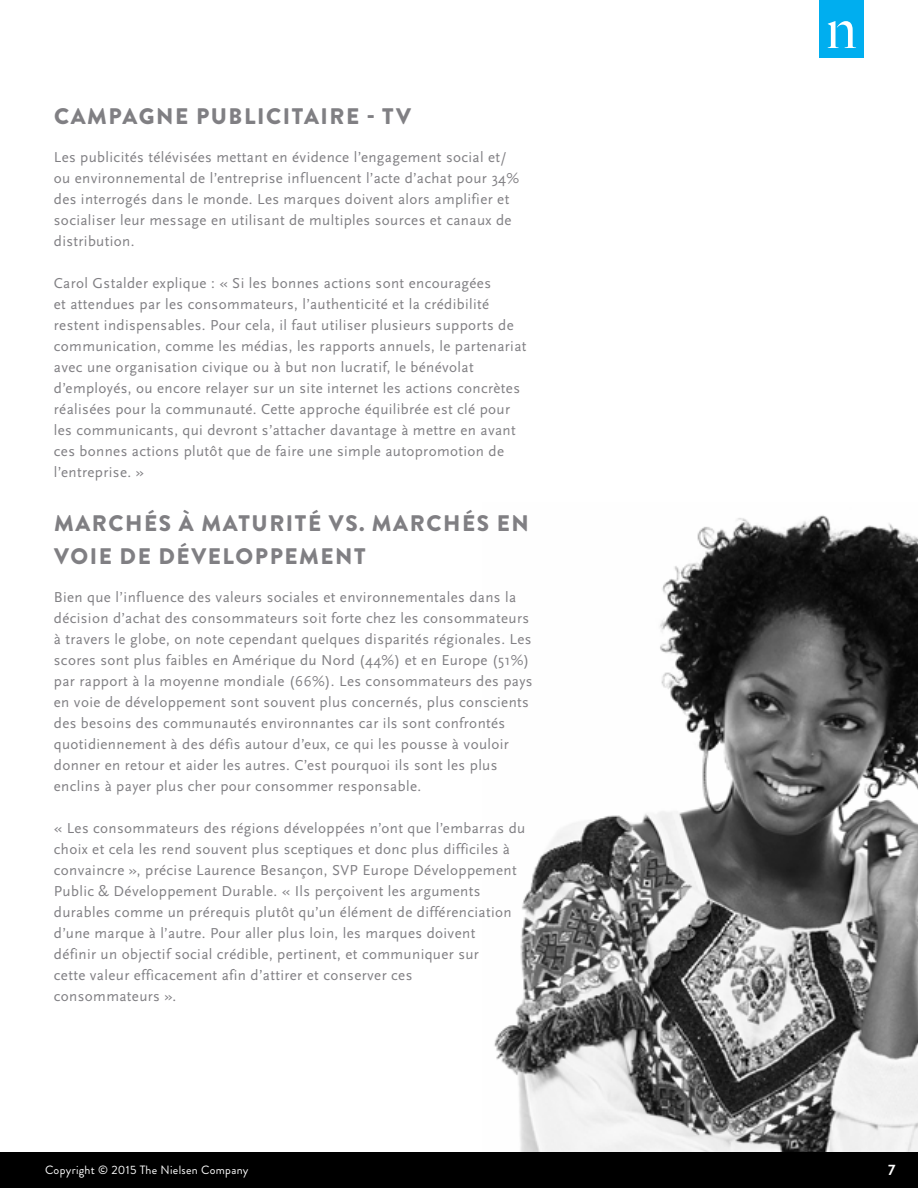
<style>
.page{position:relative;width:918px;height:1188px;background:#fff}
.page>*{position:absolute;margin:0;border:0;box-sizing:border-box;transform-origin:0 0}
.t1{font:900 22.5px/33px "Brandon Grotesque";letter-spacing:.07em;color:#807f83}
.t2{font:15px/21px "Scala Sans OT";letter-spacing:.025em;color:#807f83}
.t3{font:700 15px "Brandon Grotesque";color:#fff}
.t4{font:12px "Brandon Grotesque";letter-spacing:.025em;color:#fff}
</style>
<div class="page">
<div style="left:0;top:1152px;width:918px;height:36px;background:#000"></div>
<div style="left:820px;top:0;width:44px;height:57px;background:#00aeef"></div>
<svg style="left:828px;top:21px;width:28px;height:27px"></svg>
<img style="left:494px;top:515px;width:424px;height:637px">
<h1 class="t1" style="left:54px;top:100px;width:358px">CAMPAGNE PUBLICITAIRE - TV</h1>
<p class="t2" style="left:54px;top:147px;width:467px">Les publicités télévisées mettant en évidence l’engagement social et/ ou environnemental de l’entreprise influencent l’acte d’achat pour 34% des interrogés dans le monde. Les marques doivent alors amplifier et socialiser leur message en utilisant de multiples sources et canaux de distribution.</p>
<p class="t2" style="left:54px;top:273px;width:474px">Carol Gstalder explique : « Si les bonnes actions sont encouragées<br>et attendues par les consommateurs, l’authenticité et la crédibilité restent indispensables. Pour cela, il faut utiliser plusieurs supports de communication, comme les médias, les rapports annuels, le partenariat avec une organisation civique ou à but non lucratif, le bénévolat d’employés, ou encore relayer sur un site internet les actions concrètes réalisées pour la communauté. Cette approche équilibrée est clé pour les communicants, qui devront s’attacher davantage à mettre en avant ces bonnes actions plutôt que de faire une simple autopromotion de l’entreprise. »</p>
<h1 class="t1" style="left:54px;top:507px;width:476px">MARCHÉS À MATURITÉ VS. MARCHÉS EN<br>VOIE DE DÉVELOPPEMENT</h1>
<p class="t2" style="left:54px;top:587px;width:480px">Bien que l’influence des valeurs sociales et environnementales dans la décision d’achat des consommateurs soit forte chez les consommateurs à travers le globe, on note cependant quelques disparités régionales. Les scores sont plus faibles en Amérique du Nord (44%) et en Europe (51%) par rapport à la moyenne mondiale (66%). Les consommateurs des pays en voie de développement sont souvent plus concernés, plus conscients des besoins des communautés environnantes car ils sont confrontés quotidiennement à des défis autour d’eux, ce qui les pousse à vouloir donner en retour et aider les autres. C’est pourquoi ils sont les plus enclins à payer plus cher pour consommer responsable.</p>
<p class="t2" style="left:54px;top:818px;width:473px">« Les consommateurs des régions développées n’ont que l’embarras du choix et cela les rend souvent plus sceptiques et donc plus difficiles à convaincre », précise Laurence Besançon, SVP Europe Développement Public &amp; Développement Durable. « Ils perçoivent les arguments durables comme un prérequis plutôt qu’un élément de différenciation d’une marque à l’autre. Pour aller plus loin, les marques doivent<br>définir un objectif social crédible, pertinent, et communiquer sur<br>cette valeur efficacement afin d’attirer et conserver ces<br>consommateurs ».</p>
<p class="t4" style="left:45px;top:1162px;width:205px">Copyright © 2015 The Nielsen Company</p>
<p class="t3" style="left:888px;top:1160px;width:9px">7</p>
</div>
